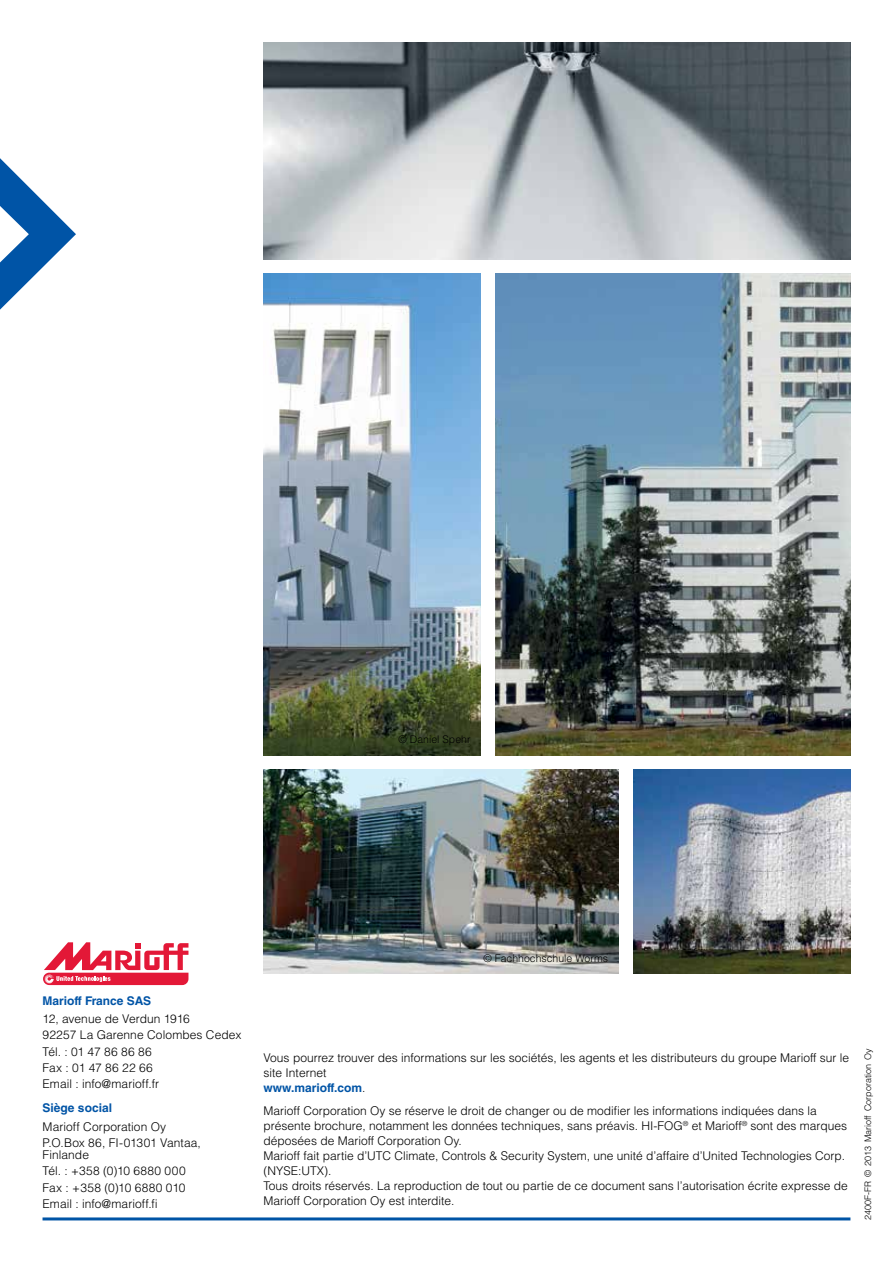
<style>
.page{position:relative;width:893px;height:1263px;background:#fff}
.page>*{position:absolute;margin:0;border:0;box-sizing:border-box;transform-origin:0 0}
.t1{font:300 12px/15px "Helvetica LT Std";color:#000}
.t2{font:700 12px "Helvetica LT Std";color:#0054a6}
.t3{font:300 10.5px "Helvetica LT Std";color:#000}
.t4{font:300 9px "Helvetica LT Std";color:#000}
.s1{font-weight:700;color:#0054a6}
</style>
<div class="page">
<hr style="left:43px;top:1217px;width:807px;height:3px;background:#0054a6">
<svg style="left:43px;top:942px;width:145px;height:43px"></svg>
<img style="left:264px;top:273px;width:216px;height:483px">
<img style="left:495px;top:273px;width:355px;height:483px">
<img style="left:264px;top:770px;width:355px;height:204px">
<img style="left:264px;top:43px;width:586px;height:216px">
<img style="left:634px;top:770px;width:216px;height:204px">
<svg style="left:0;top:158px;width:76px;height:152px"></svg>
<p class="t3" style="left:398px;top:733px;width:73px">© Daniel Spehr</p>
<p class="t2" style="left:43px;top:993px;width:110px">Marioff France SAS</p>
<p class="t1" style="left:43px;top:1011px;width:200px;line-height:16.2px">12, avenue de Verdun 1916<br>92257 La Garenne Colombes Cedex<br>Tél. : 01 47 86 86 86<br>Fax : 01 47 86 22 66<br>Email : info@marioff.fr</p>
<p class="t2" style="left:43px;top:1101px;width:71px">Siège social</p>
<p class="t1" style="left:43px;top:1118px;width:160px;line-height:16.2px">Marioff Corporation Oy<br>P.O.Box 86, FI-01301 Vantaa,</p>
<p class="t1" style="left:43px;top:1146px;width:145px;line-height:16.2px">Finlande<br>Tél. : +358 (0)10 6880 000<br>Fax : +358 (0)10 6880 010<br>Email : info@marioff.fi</p>
<p class="t3" style="left:483px;top:952px;width:126px">© Fachhochschule Worms</p>
<p class="t1" style="left:264px;top:1050px;width:587px">Vous pourrez trouver des informations sur les sociétés, les agents et les distributeurs du groupe Marioff sur le site Internet<br><span class="s1">www.marioff.com</span>.</p>
<p class="t1" style="left:264px;top:1103px;width:586px">Marioff Corporation Oy se réserve le droit de changer ou de modifier les informations indiquées dans la présente brochure, notamment les données techniques, sans préavis. HI-FOG<sup>®</sup> et Marioff<sup>®</sup> sont des marques déposées de Marioff Corporation Oy.<br>Marioff fait partie d’UTC Climate, Controls &amp; Security System, une unité d’affaire d’United Technologies Corp. (NYSE:UTX).<br>Tous droits réservés. La reproduction de tout ou partie de ce document sans l’autorisation écrite expresse de Marioff Corporation Oy est interdite.</p>
<p class="t4" style="left:862px;top:1220px;width:174px;rotate:-90deg">2400F-FR © 2013 Marioff Corporation Oy</p>
</div>
